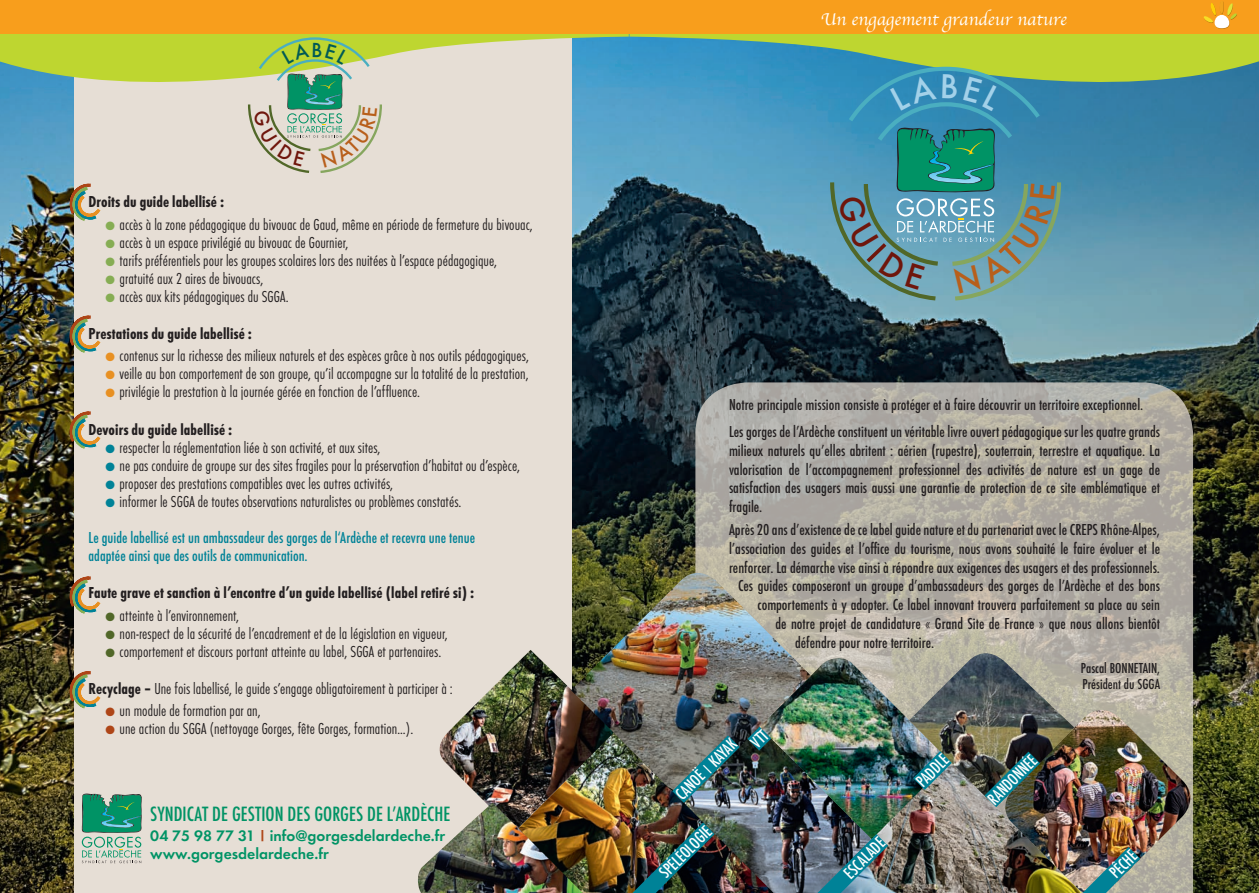
<style>
.page{position:relative;width:1259px;height:893px;background:#fff}
.page>*{position:absolute;margin:0;border:0;box-sizing:border-box;transform-origin:0 0}
.t1{font:500 condensed 21.6px "Futura T";color:#009365}
.Style_de_paragraphe{font:500 condensed 18px "Futura T";color:#fff}
.t2{font:18px "Apple Chancery";color:#fff}
.t3{font:300 condensed 16.5px "Futura T";color:#231f20}
.t4{font:500 condensed 16.5px/18.8px "Futura T";color:#231f20;text-align:justify}
.t5{font:700 condensed 16.5px "Futura T";letter-spacing:.005em;color:#231f20}
.t6{font:500 condensed 16.5px/18px "Futura T";color:#008297}
.t7{font:600 15.75px/18.6px "Futura T";color:#009365}
.t8{font:500 condensed 15px/16.5px "Futura T";color:#231f20}
.s1{color:#86ad53}
.s2{color:#e89022}
.s3{color:#008297}
.s4{color:#516728}
.s5{font-weight:700}
.s6{color:#ae4517}
.s7{font-size:13.5px;color:#ae4517}
.s8{font-size:13.5px}
</style>
<div class="page">
<img style="left:0;top:19px;width:1259px;height:874px">
<div style="left:74px;top:0;width:497px;height:893px;background:#e6ded5"></div>
<svg style="left:695px;top:382px;width:498px;height:328px;background:#b1ada3"></svg>
<img style="left:439px;top:650px;width:132px;height:152px">
<img style="left:1157px;top:710px;width:43px;height:183px">
<img style="left:515px;top:733px;width:90px;height:160px">
<img style="left:418px;top:802px;width:165px;height:91px">
<img style="left:811px;top:658px;width:98px;height:51px">
<img style="left:571px;top:573px;width:240px;height:230px">
<img style="left:909px;top:653px;width:165px;height:56px">
<svg style="left:629px;top:30px;width:630px;height:76px;background:#73ae7c"></svg>
<svg style="left:0;top:34px;width:629px;height:72px"></svg>
<div style="left:630px;top:0;width:629px;height:34px;background:#f89e1c"></div>
<div style="left:0;top:0;width:629px;height:34px;background:#f89e1c"></div>
<svg style="left:1203px;top:2px;width:34px;height:27px"></svg>
<svg style="left:68px;top:314px;width:33px;height:41px"></svg>
<svg style="left:68px;top:410px;width:33px;height:41px"></svg>
<svg style="left:68px;top:575px;width:33px;height:41px"></svg>
<svg style="left:68px;top:670px;width:33px;height:40px"></svg>
<svg style="left:68px;top:182px;width:33px;height:41px"></svg>
<svg style="left:81px;top:793px;width:61px;height:70px"></svg>
<img style="left:605px;top:709px;width:552px;height:184px">
<svg style="left:828px;top:65px;width:235px;height:238px;background:#4f99a8"></svg>
<svg style="left:247px;top:36px;width:136px;height:137px"></svg>
<p class="t5" style="left:88px;top:192px;width:137px">Droits du guide labellisé :</p>
<p class="t3" style="left:105px;top:215px;width:429px"><span class="s1">●</span> accès à la zone pédagogique du bivouac de Gaud, même en période de fermeture du bivouac,</p>
<p class="t3" style="left:105px;top:233px;width:244px"><span class="s1">●</span> accès à un espace privilégié au bivouac de Gournier,</p>
<p class="t3" style="left:105px;top:251px;width:393px"><span class="s1">●</span> tarifs préférentiels pour les groupes scolaires lors des nuitées à l’espace pédagogique,</p>
<p class="t3" style="left:105px;top:269px;width:159px"><span class="s1">●</span> gratuité aux 2 aires de bivouacs,</p>
<p class="t3" style="left:105px;top:287px;width:185px"><span class="s1">●</span> accès aux kits pédagogiques du SGGA.</p>
<p class="t5" style="left:88px;top:324px;width:165px">Prestations du guide labellisé :</p>
<p class="t3" style="left:105px;top:346px;width:425px"><span class="s2">●</span> contenus sur la richesse des milieux naturels et des espèces grâce à nos outils pédagogiques,</p>
<p class="t3" style="left:105px;top:364px;width:425px"><span class="s2">●</span> veille au bon comportement de son groupe, qu’il accompagne sur la totalité de la prestation,</p>
<p class="t3" style="left:105px;top:382px;width:316px"><span class="s2">●</span> privilégie la prestation à la journée gérée en fonction de l’affluence.</p>
<p class="t5" style="left:88px;top:420px;width:145px">Devoirs du guide labellisé :</p>
<p class="t3" style="left:105px;top:438px;width:277px"><span class="s3">●</span> respecter la réglementation liée à son activité, et aux sites,</p>
<p class="t3" style="left:105px;top:456px;width:416px"><span class="s3">●</span> ne pas conduire de groupe sur des sites fragiles pour la préservation d’habitat ou d’espèce,</p>
<p class="t3" style="left:105px;top:474px;width:289px"><span class="s3">●</span> proposer des prestations compatibles avec les autres activités,</p>
<p class="t3" style="left:105px;top:492px;width:357px"><span class="s3">●</span> informer le SGGA de toutes observations naturalistes ou problèmes constatés.</p>
<p class="t6" style="left:88px;top:528px;width:388px">Le guide labellisé est un ambassadeur des gorges de l‘Ardèche et recevra une tenue adaptée ainsi que des outils de communication.</p>
<p class="t5" style="left:88px;top:583px;width:387px">Faute grave et sanction à l’encontre d’un guide labellisé (label retiré si) :</p>
<p class="t3" style="left:105px;top:606px;width:135px"><span class="s4">●</span> atteinte à l’environnement,</p>
<p class="t3" style="left:105px;top:624px;width:344px"><span class="s4">●</span> non-respect de la sécurité de l’encadrement et de la législation en vigueur,</p>
<p class="t3" style="left:105px;top:642px;width:337px"><span class="s4">●</span> comportement et discours portant atteinte au label, SGGA et partenaires.</p>
<p class="t3" style="left:88px;top:679px;width:366px"><span class="s5">Recyclage –</span> Une fois labellisé, le guide s’engage obligatoirement à participer à :</p>
<p class="t3" style="left:105px;top:701px;width:157px"><span class="s6">●</span> un module de formation par an,</p>
<p class="t3" style="left:105px;top:719px;width:309px"><span class="s6">●</span> une action du SGGA (nettoyage Gorges, fête Gorges, formation…).</p>
<p class="t1" style="left:150px;top:801px;width:302px">SYNDICAT DE GESTION DES GORGES DE L’ARDÈCHE</p>
<p class="t7" style="left:150px;top:826px;width:296px">04 75 98 77 31 <span class="s7">|</span> info@gorgesdelardeche.fr www.gorgesdelardeche.fr</p>
<p class="t2" style="left:821px;top:5px;width:247px">Un engagement grandeur nature</p>
<p class="t4" style="left:729px;top:395px;width:416px">Notre principale mission consiste à protéger et à faire découvrir un territoire exceptionnel.</p>
<p class="t4" style="left:729px;top:422px;width:432px">Les gorges de l’Ardèche constituent un véritable livre ouvert pédagogique sur les quatre grands milieux naturels qu’elles abritent : aérien (rupestre), souterrain, terrestre et aquatique. La valorisation de l’accompagnement professionnel des activités de nature est un gage de satisfaction des usagers mais aussi une garantie de protection de ce site emblématique et fragile.</p>
<p class="t4" style="left:729px;top:520px;width:432px">Après 20 ans d’existence de ce label guide nature et du partenariat avec le CREPS Rhône-Alpes,</p>
<p class="t4" style="left:729px;top:539px;width:432px">l’association des guides et l’office du tourisme, nous avons souhaité le faire évoluer et le</p>
<p class="t4" style="left:729px;top:557px;width:432px">renforcer. La démarche vise ainsi à répondre aux exigences des usagers et des professionnels.</p>
<p class="t4" style="left:738px;top:576px;width:423px">Ces guides composeront un groupe d’ambassadeurs des gorges de l’Ardèche et des bons</p>
<p class="t4" style="left:757px;top:595px;width:404px">comportements à y adopter. Ce label innovant trouvera parfaitement sa place au sein</p>
<p class="t4" style="left:775px;top:614px;width:386px">de notre projet de candidature « Grand Site de France » que nous allons bientôt</p>
<p class="t4" style="left:795px;top:632px;width:141px">défendre pour notre territoire.</p>
<p class="t8" style="left:1081px;top:659px;width:81px">Pascal BONNETAIN,<br>Président du SGGA</p>
<p class="Style_de_paragraphe" style="left:671px;top:790px;width:80px;rotate:-45deg">CANOË <span class="s8">|</span> KAYAK</p>
<p class="Style_de_paragraphe" style="left:654px;top:868px;width:68px;rotate:-45deg">SPÉLÉOLOGIE</p>
<p class="Style_de_paragraphe" style="left:839px;top:868px;width:52px;rotate:-45deg">ESCALADE</p>
<p class="Style_de_paragraphe" style="left:911px;top:777px;width:40px;rotate:-45deg">PADDLE</p>
<p class="Style_de_paragraphe" style="left:983px;top:794px;width:64px;rotate:-45deg">RANDONNÉE</p>
<p class="Style_de_paragraphe" style="left:1105px;top:868px;width:33px;rotate:-45deg">PÊCHE</p>
</div>
